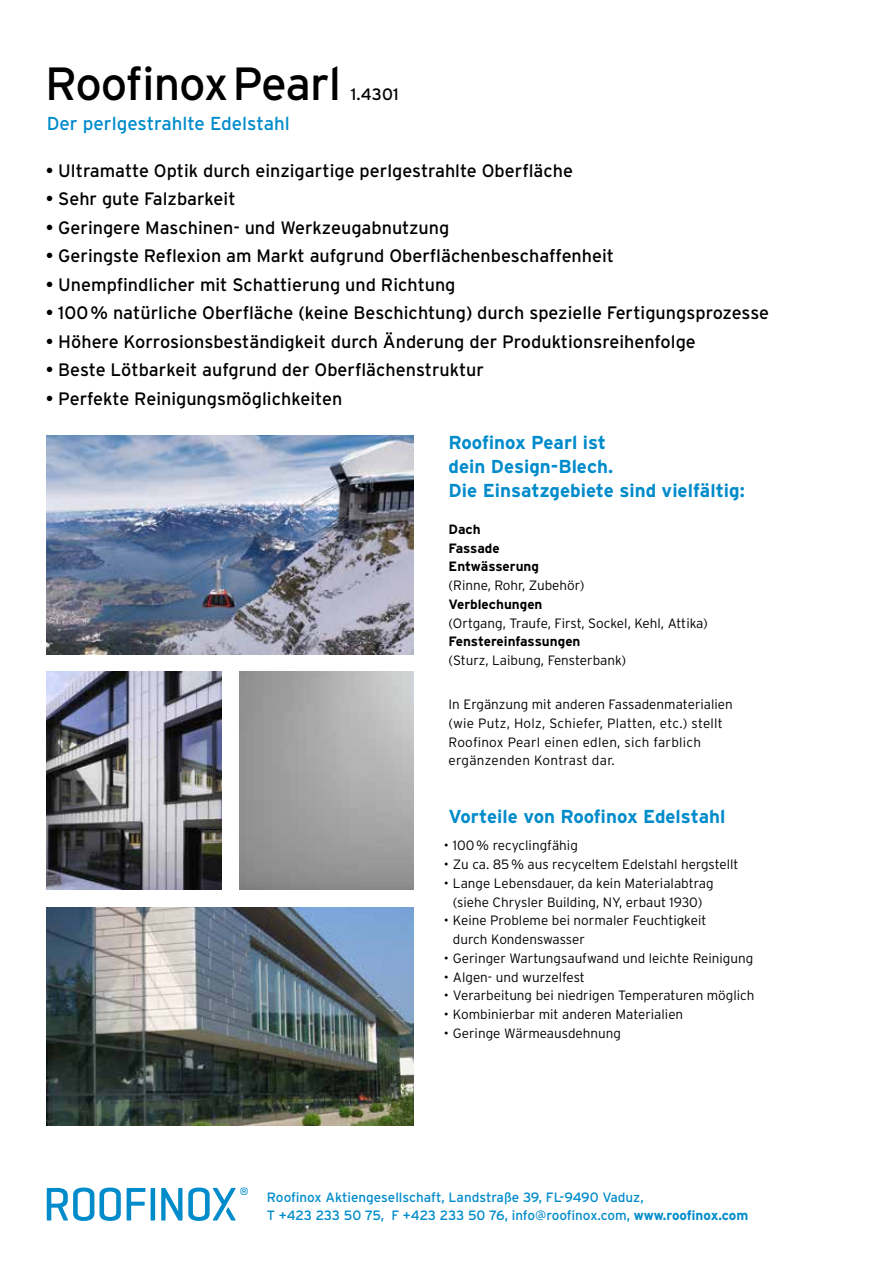
<style>
.page{position:relative;width:893px;height:1263px;background:#fff}
.page>*{position:absolute;margin:0;border:0;box-sizing:border-box;transform-origin:0 0}
.t1{font:46.5px "Interstate";letter-spacing:-.025em;color:#000}
.t2{font:700 18.75px/24px "Interstate";color:#008bcb}
.t3{font:18.75px "Interstate";color:#008bcb}
.t4{font:18px "Interstate";color:#000}
.t5{font:16.5px "Interstate";color:#000}
.t6{font:300 13.5px/18.8px "Interstate";color:#000}
.t7{font:13.5px/18px "Interstate";color:#008bcb}
.t8{font:700 13.5px/18.8px "Interstate";color:#000}
.s1{font-weight:700}
</style>
<div class="page">
<img style="left:47px;top:907px;width:367px;height:218px">
<img style="left:47px;top:671px;width:174px;height:219px">
<img style="left:47px;top:436px;width:367px;height:218px">
<svg style="left:47px;top:1187px;width:74px;height:34px"></svg>
<svg style="left:127px;top:1188px;width:19px;height:32px"></svg>
<hr style="left:151px;top:1188px;width:4px;height:32px;background:#008bcb">
<svg style="left:161px;top:1188px;width:21px;height:32px"></svg>
<svg style="left:188px;top:1187px;width:60px;height:34px"></svg>
<h1 class="t1" style="left:45px;top:57px;width:297px">Roofi noxPearl</h1>
<h2 class="t3" style="left:47px;top:113px;width:244px">Der perlgestrahlte Edelstahl</h2>
<h3 class="t4" style="left:46px;top:160px;width:529px">• Ultramatte Optik durch einzigartige perlgestrahlte Oberfläche</h3>
<h3 class="t4" style="left:46px;top:189px;width:191px">• Sehr gute Falzbarkeit</h3>
<h3 class="t4" style="left:46px;top:217px;width:405px">• Geringere Maschinen- und Werkzeugabnutzung</h3>
<h3 class="t4" style="left:46px;top:246px;width:570px">• Geringste Reflexion am Markt aufgrund Oberflächenbeschaffenheit</h3>
<h3 class="t4" style="left:46px;top:274px;width:411px">• Unempfindlicher mit Schattierung und Richtung</h3>
<h3 class="t4" style="left:46px;top:303px;width:725px">• 100% natürliche Oberfläche (keine Beschichtung) durch spezielle Fertigungsprozesse</h3>
<h3 class="t4" style="left:46px;top:331px;width:652px">• Höhere Korrosionsbeständigkeit durch Änderung der Produktionsreihenfolge</h3>
<h3 class="t4" style="left:46px;top:360px;width:440px">• Beste Lötbarkeit aufgrund der Oberflächenstruktur</h3>
<h3 class="t4" style="left:46px;top:388px;width:298px">• Perfekte Reinigungsmöglichkeiten</h3>
<p class="t5" style="left:351px;top:85px;width:49px">1.4301</p>
<h2 class="t2" style="left:449px;top:430px;width:298px">Roofinox Pearl ist<br>dein Design-Blech.<br>Die Einsatzgebiete sind vielfältig:</h2>
<p class="t8" style="left:449px;top:520px;width:92px">Dach<br>Fassade<br>Entwässerung</p>
<p class="t6" style="left:449px;top:576px;width:137px">(Rinne, Rohr, Zubehör)</p>
<p class="t8" style="left:449px;top:595px;width:95px">Verblechungen</p>
<p class="t6" style="left:449px;top:613px;width:261px">(Ortgang, Traufe, First, Sockel, Kehl, Attika)</p>
<p class="t8" style="left:449px;top:632px;width:133px">Fenstereinfassungen</p>
<p class="t6" style="left:449px;top:651px;width:179px">(Sturz, Laibung, Fensterbank)</p>
<p class="t6" style="left:449px;top:695px;width:286px">In Ergänzung mit anderen Fassadenmaterialien (wie Putz, Holz, Schiefer, Platten, etc.) stellt Roofinox Pearl einen edlen, sich farblich ergänzenden Kontrast dar.</p>
<h2 class="t2" style="left:449px;top:804px;width:278px">Vorteile von Roofinox Edelstahl</h2>
<p class="t6" style="left:444px;top:836px;width:135px">• 100% recyclingfähig</p>
<p class="t6" style="left:444px;top:855px;width:296px">• Zu ca. 85% aus recyceltem Edelstahl hergstellt</p>
<p class="t6" style="left:444px;top:873px;width:271px;text-align:center">• Lange Lebensdauer, da kein Materialabtrag (siehe Chrysler Building, NY, erbaut 1930)</p>
<p class="t6" style="left:453px;top:911px;width:255px;text-indent:-9px">• Keine Probleme bei normaler Feuchtigkeit durch Kondenswasser</p>
<p class="t6" style="left:444px;top:949px;width:311px">• Geringer Wartungsaufwand und leichte Reinigung</p>
<p class="t6" style="left:444px;top:967px;width:142px">• Algen- und wurzelfest</p>
<p class="t6" style="left:444px;top:986px;width:312px">• Verarbeitung bei niedrigen Temperaturen möglich</p>
<p class="t6" style="left:444px;top:1005px;width:241px">• Kombinierbar mit anderen Materialien</p>
<p class="t6" style="left:444px;top:1024px;width:179px">• Geringe Wärmeausdehnung</p>
<p class="t7" style="left:267px;top:1188px;width:483px">Roofinox Aktiengesellschaft, Landstraße 39, FL-9490 Vaduz,<br>T +423 233 50 75, F +423 233 50 76, info@roofi nox.com, <span class="s1">www.roofinox.com</span></p>
</div>
